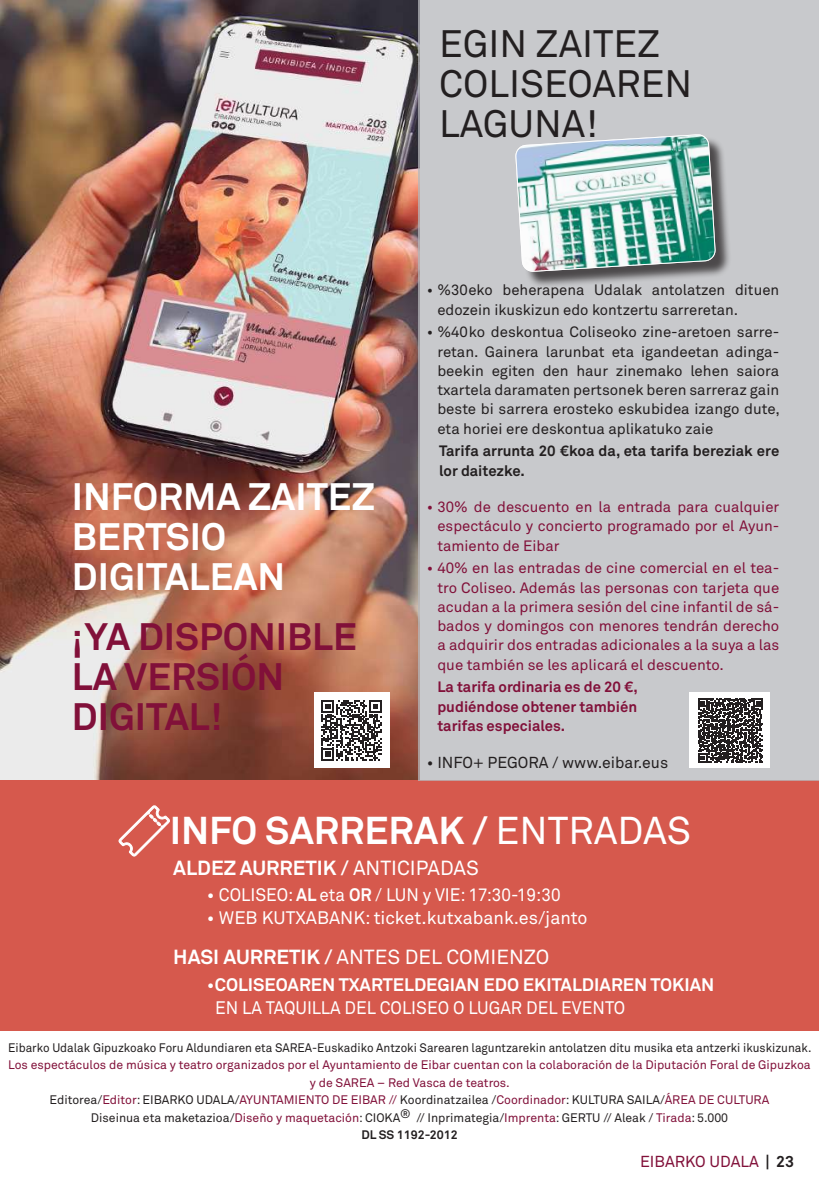
<style>
.page{position:relative;width:819px;height:1191px;background:#fff}
.page>*{position:absolute;margin:0;border:0;box-sizing:border-box;transform-origin:0 0}
.t1{font:700 38.32px "Akkurat Pro";color:#fff}
.t2{font:700 37.8px/40.2px "Akkurat Pro";color:#fff}
.t3{font:700 37.8px/40.2px "Akkurat Pro";color:#811039}
.t4{font:37.8px/40.2px "Akkurat Pro";color:#231f20}
.t5{font:20.12px "Akkurat Pro";color:#fff}
.t6{font:700 20.12px "Akkurat Pro";color:#fff}
.t7{font:700 18.03px/22.4px "Akkurat Pro";color:#fff}
.t8{font:18.03px "Akkurat Pro";color:#fff}
.t9{font:15.75px "Akkurat Pro";color:#231f20}
.t10{font:15.75px "Akkurat Pro";color:#811039}
.t11{font:14.88px/19.2px "Akkurat Pro";color:#811039;text-align:justify}
.t12{font:14.88px/19.2px "Akkurat Pro";color:#231f20}
.t13{font:700 14.88px/19.2px "Akkurat Pro";color:#811039;text-align:justify}
.t14{font:700 14.88px/19.2px "Akkurat Pro";color:#231f20}
.t15{font:12.25px/17.5px "Akkurat Pro";color:#811039;text-align:center}
.t16{font:12.25px "Akkurat Pro";color:#231f20;scale:.96 1}
.s1{font-weight:400}
.s2{font-weight:700}
.s3{color:#231f20}
.s4{font-weight:700;color:#231f20}
</style>
<div class="page">
<img style="left:0;top:0;width:418px;height:780px">
<div style="left:0;top:780px;width:819px;height:250px;background:#d6594d"></div>
<svg style="left:118px;top:805px;width:52px;height:52px"></svg>
<div style="left:418px;top:0;width:401px;height:780px;background:#c8c9cc"></div>
<div style="left:518px;top:137px;width:214px;height:151px;background:#231f20;opacity:.75"></div>
<img style="left:515px;top:134px;width:200px;height:138px">
<div style="left:689px;top:692px;width:81px;height:76px;background:#fff"></div>
<svg style="left:698px;top:698px;width:64px;height:64px"></svg>
<div style="left:314px;top:692px;width:75px;height:76px;background:#fff"></div>
<svg style="left:321px;top:700px;width:61px;height:60px"></svg>
<h2 class="t4" style="left:439px;top:25px;width:254px">EGIN ZAITEZ<br>COLISEOAREN<br>LAGUNA!</h2>
<h2 class="t2" style="left:72px;top:477px;width:304px">INFORMA ZAITEZ<br>BERTSIO<br>DIGITALEAN</h2>
<h2 class="t3" style="left:72px;top:617px;width:286px">¡YA DISPONIBLE<br>LA VERSIÓN<br>DIGITAL!</h2>
<p class="t12" style="left:437px;top:281px;width:343px;text-indent:-10px">• %30eko beherapena Udalak antolatzen dituen edozein ikuskizun edo kontzertu sarreretan.</p>
<p class="t12" style="left:437px;top:323px;width:344px;text-align:justify;text-indent:-10px">• %40ko deskontua Coliseoko zine-aretoen sarre&shy;retan. Gainera larunbat eta igandeetan adinga&shy;beekin egiten den haur zinemako lehen saiora txartela daramaten pertsonek beren sarreraz gain beste bi sarrera erosteko eskubidea izango dute, eta horiei ere deskontua aplikatuko zaie</p>
<p class="t14" style="left:439px;top:442px;width:341px">Tarifa arrunta 20 €koa da, eta tarifa bereziak ere lor daitezke.</p>
<p class="t11" style="left:437px;top:498px;width:343px;text-indent:-10px">• 30% de descuento en la entrada para cualquier espectáculo y concierto programado por el Ayun&shy;tamiento de Eibar</p>
<p class="t11" style="left:437px;top:559px;width:343px;text-indent:-10px">• 40% en las entradas de cine comercial en el tea&shy;tro Coliseo. Además las personas con tarjeta que acudan a la primera sesión del cine infantil de sá&shy;bados y domingos con menores tendrán derecho a adquirir dos entradas adicionales a la suya a las que también se les aplicará el descuento.</p>
<p class="t13" style="left:437px;top:677px;width:202px">La tarifa ordinaria es de 20 €, pudiéndose obtener también tarifas especiales.</p>
<p class="t9" style="left:427px;top:753px;width:243px">• INFO+ PEGORA / www.eibar.eus</p>
<h1 class="t1" style="left:170px;top:806px;width:523px">INFO SARRERAK / <span class="s1">ENTRADAS</span></h1>
<h3 class="t6" style="left:173px;top:855px;width:307px">ALDEZ AURRETIK / <span class="s1">ANTICIPADAS</span></h3>
<h3 class="t8" style="left:207px;top:884px;width:355px">• COLISEO: <span class="s2">AL</span> eta <span class="s2">OR</span> / LUN y VIE: 17:30-19:30</h3>
<h3 class="t8" style="left:207px;top:907px;width:382px">• WEB KUTXABANK: ticket.kutxabank.es/janto</h3>
<h3 class="t5" style="left:173px;top:945px;width:378px"><span class="s2">HASI AURRETIK /</span> ANTES DEL COMIENZO</h3>
<h3 class="t7" style="left:215px;top:973px;width:501px;text-indent:-8px"><span class="s1">•</span>COLISEOAREN TXARTELDEGIAN EDO EKITALDIAREN TOKIAN<br><span class="s1">EN LA TAQUILLA DEL COLISEO O LUGAR DEL EVENTO</span></h3>
<p class="t16" style="left:8px;top:1040px;width:838px">Eibarko Udalak Gipuzkoako Foru Aldundiaren eta SAREA-Euskadiko Antzoki Sarearen laguntzarekin antolatzen ditu musika eta antzerki ikuskizunak.</p>
<p class="t15" style="left:8px;top:1056px;width:804px">Los espectáculos de música y teatro organizados por el Ayuntamiento de Eibar cuentan con la colaboración de la Diputación Foral de Gipuzkoa y de SAREA – Red Vasca de teatros.<br><span class="s3">Editorea/</span>Editor<span class="s3">: EIBARKO UDALA/</span>AYUNTAMIENTO DE EIBAR // <span class="s3">Koordinatzailea /</span>Coordinador<span class="s3">: KULTURA SAILA/</span>ÁREA DE CULTURA<br><span class="s3">Diseinua eta maketazioa/</span>Diseño y maquetación<span class="s3">: CIOKA</span><sup>®</sup> <span class="s3">// Inprimategia/</span>Imprenta<span class="s3">: GERTU // Aleak /</span> Tirada<span class="s3">: 5.000<br></span><span class="s4">DL SS 1192-2012</span></p>
<p class="t10" style="left:640px;top:1152px;width:155px">EIBARKO UDALA <span class="s4">| 23</span></p>
</div>
